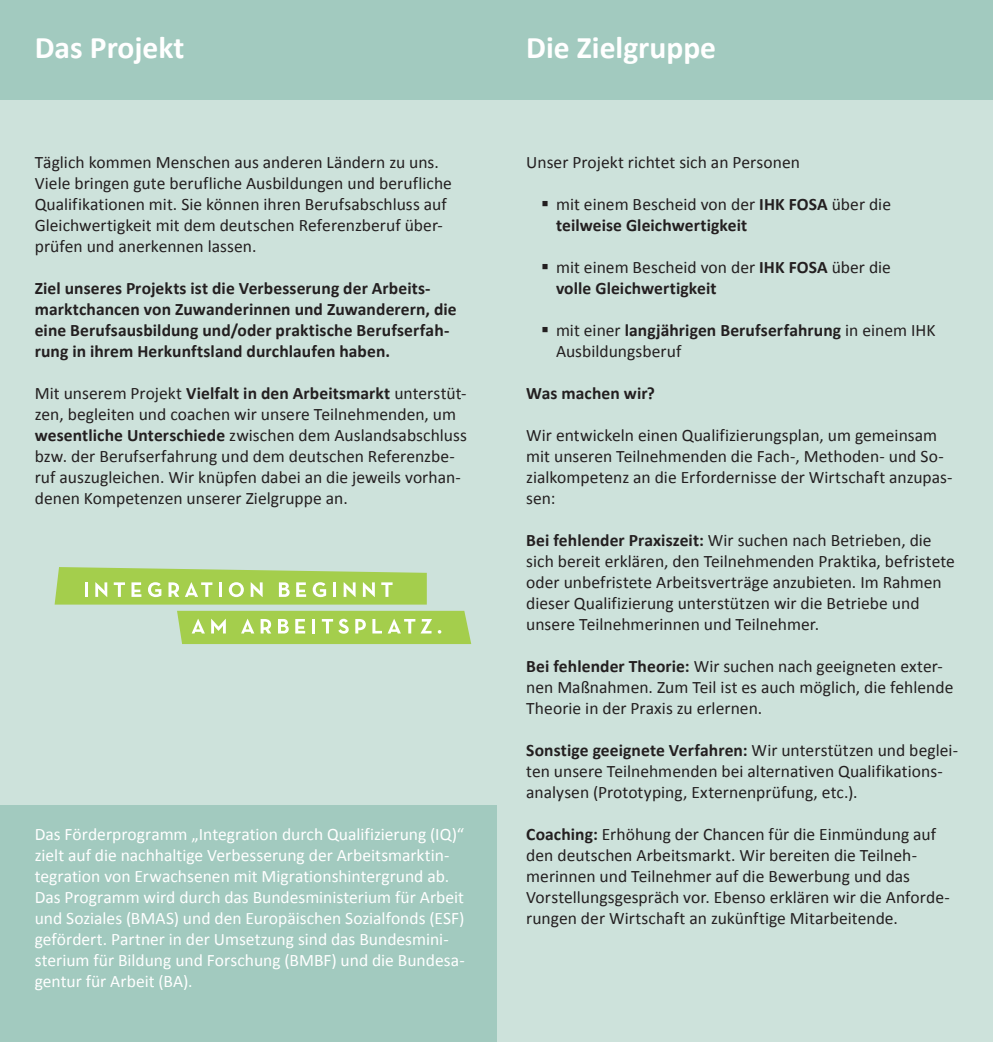
<style>
.page{position:relative;width:993px;height:1042px;background:#fff}
.page>*{position:absolute;margin:0;border:0;box-sizing:border-box;transform-origin:0 0}
.t1{font:700 31.5px "Calibri";color:#fff}
.t2{font:17.5px/21px "Calibri";color:#231f20}
.t3{font:17.5px/21px "Calibri";color:#fff}
.t4{font:700 17.5px/21px "Calibri";letter-spacing:.005em;color:#231f20}
.s1{font-weight:700}
.s2{font-weight:400}
</style>
<div class="page">
<div style="left:0;top:0;width:992px;height:1042px;background:#cde2db"></div>
<svg style="left:55px;top:567px;width:371px;height:37px;background:#b1d56b"></svg>
<svg style="left:177px;top:611px;width:294px;height:33px;background:#afd463"></svg>
<div style="left:0;top:0;width:992px;height:99px;background:#a2cabf"></div>
<div style="left:0;top:805px;width:496px;height:237px;background:#a2cabf"></div>
<h1 class="t1" style="left:35px;top:28px;width:151px">Das Projekt</h1>
<h1 class="t1" style="left:526px;top:28px;width:191px">Die Zielgruppe</h1>
<p class="t2" style="left:35px;top:152px;width:418px">Täglich kommen Menschen aus anderen Ländern zu uns.<br>Viele bringen gute berufliche Ausbildungen und berufliche Qualifikationen mit. Sie können ihren Berufsabschluss auf Gleichwertigkeit mit dem deutschen Referenzberuf über&shy;prüfen und anerkennen lassen.</p>
<p class="t4" style="left:35px;top:278px;width:423px">Ziel unseres Projekts ist die Verbesserung der Arbeits&shy;marktchancen von Zuwanderinnen und Zuwanderern, die eine Berufsausbildung und/oder praktische Berufserfah&shy;rung in ihrem Herkunftsland durchlaufen haben.</p>
<p class="t2" style="left:35px;top:383px;width:433px">Mit unserem Projekt <span class="s1">Vielfalt in den Arbeitsmarkt</span> unterstüt&shy;zen, begleiten und coachen wir unsere Teilnehmenden, um <span class="s1">wesentliche Unterschiede</span> zwischen dem Auslandsabschluss bzw. der Berufserfahrung und dem deutschen Referenzbe&shy;ruf auszugleichen. Wir knüpfen dabei an die jeweils vorhan&shy;denen Kompetenzen unserer Zielgruppe an.</p>
<p class="t3" style="left:35px;top:824px;width:431px">Das Förderprogramm „Integration durch Qualifizierung (IQ)“ zielt auf die nachhaltige Verbesserung der Arbeitsmarktin&shy;tegration von Erwachsenen mit Migrationshintergrund ab.<br>Das Programm wird durch das Bundesministerium für Arbeit und Soziales (BMAS) und den Europäischen Sozialfonds (ESF) gefördert. Partner in der Umsetzung sind das Bundesmini&shy;sterium für Bildung und Forschung (BMBF) und die Bundesa&shy;gentur für Arbeit (BA).</p>
<p class="t2" style="left:526px;top:152px;width:275px">Unser Projekt richtet sich an Personen</p>
<p class="t4" style="left:556px;top:194px;width:336px"><span class="s2">mit einem Bescheid von der</span> IHK FOSA <span class="s2">über die </span>teilweise Gleichwertigkeit</p>
<p class="t2" style="left:556px;top:257px;width:336px">mit einem Bescheid von der <span class="s1">IHK FOSA</span> über die <span class="s1">volle Gleichwertigkeit</span></p>
<p class="t2" style="left:556px;top:320px;width:381px">mit einer <span class="s1">langjährigen Berufserfahrung</span> in einem IHK<br>Ausbildungsberuf</p>
<p class="t4" style="left:526px;top:383px;width:130px">Was machen wir?</p>
<p class="t2" style="left:526px;top:425px;width:427px">Wir entwickeln einen Qualifizierungsplan, um gemeinsam mit unseren Teilnehmenden die Fach-, Methoden- und So&shy;zialkompetenz an die Erfordernisse der Wirtschaft anzupas&shy;sen:</p>
<p class="t2" style="left:526px;top:530px;width:430px"><span class="s1">Bei fehlender Praxiszeit:</span> Wir suchen nach Betrieben, die sich bereit erklären, den Teilnehmenden Praktika, befristete oder unbefristete Arbeitsverträge anzubieten. Im Rahmen dieser Qualifizierung unterstützen wir die Betriebe und unsere Teilnehmerinnen und Teilnehmer.</p>
<p class="t2" style="left:526px;top:656px;width:428px"><span class="s1">Bei fehlender Theorie:</span> Wir suchen nach geeigneten exter&shy;nen Maßnahmen. Zum Teil ist es auch möglich, die fehlende<br>Theorie in der Praxis zu erlernen.</p>
<p class="t2" style="left:526px;top:740px;width:433px"><span class="s1">Sonstige geeignete Verfahren:</span> Wir unterstützen und beglei&shy;ten unsere Teilnehmenden bei alternativen Qualifikations&shy;analysen (Prototyping, Externenprüfung, etc.).</p>
<p class="t2" style="left:526px;top:824px;width:425px"><span class="s1">Coaching:</span> Erhöhung der Chancen für die Einmündung auf den deutschen Arbeitsmarkt. Wir bereiten die Teilneh&shy;merinnen und Teilnehmer auf die Bewerbung und das Vorstellungsgespräch vor. Ebenso erklären wir die Anforde&shy;rungen der Wirtschaft an zukünftige Mitarbeitende.</p>
</div>
